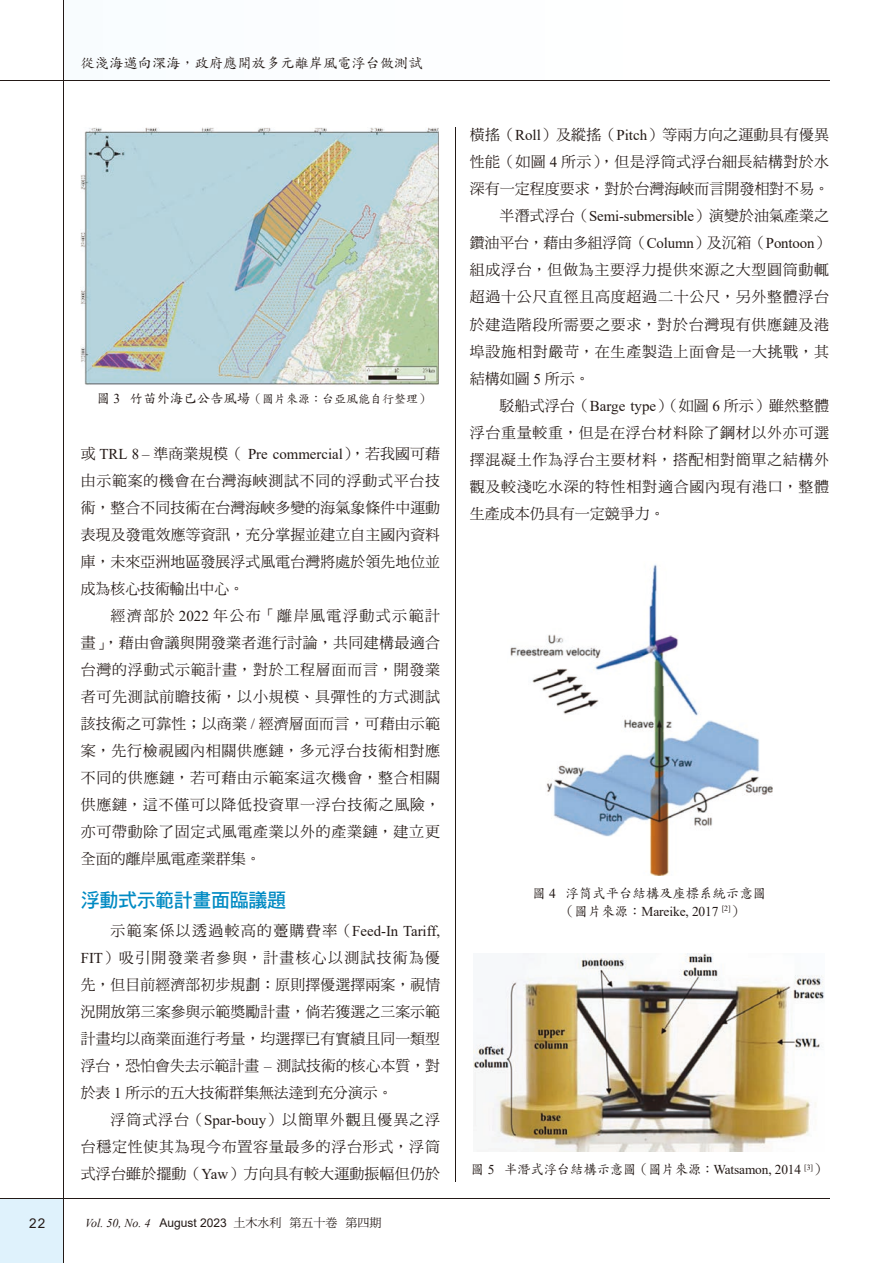
<style>
.page{position:relative;width:893px;height:1263px;background:#fff}
.page>*{position:absolute;margin:0;border:0;box-sizing:border-box;transform-origin:0 0}
.t1{font:19.5px "DF Hei Std W7";letter-spacing:-.025em;color:#008ac3}
.t2{font:15px/27px "DF Ming Std W5";letter-spacing:.01em;color:#231916;text-align:justify}
.t3{font:15px "Times New Roman";letter-spacing:-.005em;color:#231916}
.t4{font:14.25px "DF Kai Shu Std W5";color:#231916}
.t5{font:13.5px "DF Kai Shu Std W5";letter-spacing:-.01em;color:#231916}
.t6{font:13.5px "Times New Roman";letter-spacing:-.01em;color:#231916}
.t7{font:13.5px "Arial";color:#231916}
.t8{font:italic 12px "Times New Roman";color:#231916}
.t9{font:12px "DF Kai Shu Std W5";color:#231916}
.s1{font-size:13.5px}
.s2{font-family:"Times New Roman";font-size:13.5px}
.s3{font-family:"DF Ming Std W5"}
.s4{font-family:"Times New Roman"}
.s5{font-family:"Arial";font-style:normal}
.s6{font-family:"DF Ming Std W5";font-style:normal}
.s7{font-family:"DF Kai Shu Std W5"}
</style>
<div class="page">
<div style="left:0;top:1199px;width:64px;height:64px;background:#dff2fc"></div>
<img style="left:473px;top:954px;width:352px;height:198px">
<img style="left:510px;top:564px;width:263px;height:312px">
<img style="left:81px;top:128px;width:358px;height:257px">
<hr style="left:0;top:81px;width:829px;height:1px;background:#231916">
<hr style="left:64px;top:0;width:1px;height:1263px;background:#231916">
<hr style="left:455px;top:128px;width:1px;height:1054px;background:#231916">
<hr style="left:0;top:1199px;width:829px;height:1px;background:#231916">
<p class="t7" style="left:29px;top:1214px;width:18px">22</p>
<p class="t4" style="left:81px;top:55px;width:344px">從淺海邁向深海，政府應開放多元離岸風電浮台做測試</p>
<p class="t9" style="left:97px;top:392px;width:335px"><span class="s1">圖</span> <span class="s2">3</span> <span class="s1">竹苗外海已公告風場</span>（圖片來源：台亞風能自行整理）</p>
<p class="t3" style="left:81px;top:443px;width:361px"><span class="s3">或</span> TRL 8 – <span class="s3">準商業規模（</span> Pre commercial<span class="s3">），若我國可藉</span></p>
<p class="t2" style="left:81px;top:466px;width:361px">由示範案的機會在台灣海峽測試不同的浮動式平台技術，整合不同技術在台灣海峽多變的海氣象條件中運動表現及發電效應等資訊，充分掌握並建立自主國內資料庫，未來亞洲地區發展浮式風電台灣將處於領先地位並成為核心技術輸出中心。</p>
<p class="t2" style="left:81px;top:601px;width:361px;text-indent:30px">經濟部於 <span class="s4">2022</span> 年公布「離岸風電浮動式示範計畫」，藉由會議與開發業者進行討論，共同建構最適合台灣的浮動式示範計畫，對於工程層面而言，開發業者可先測試前瞻技術，以小規模、具彈性的方式測試該技術之可靠性；以商業 <span class="s4">/</span> 經濟層面而言，可藉由示範案，先行檢視國內相關供應鏈，多元浮台技術相對應不同的供應鏈，若可藉由示範案這次機會，整合相關供應鏈，這不僅可以降低投資單一浮台技術之風險，亦可帶動除了固定式風電產業以外的產業鏈，建立更全面的離岸風電產業群集。</p>
<h1 class="t1" style="left:81px;top:890px;width:207px">浮動式示範計畫面臨議題</h1>
<p class="t2" style="left:81px;top:917px;width:361px;text-indent:30px">示範案係以透過較高的躉購費率（<span class="s4">Feed-In Tariff, FIT</span>）吸引開發業者參與，計畫核心以測試技術為優先，但目前經濟部初步規劃：原則擇優選擇兩案，視情況開放第三案參與示範獎勵計畫，倘若獲選之三案示範計畫均以商業面進行考量，均選擇已有實績且同一類型浮台，恐怕會失去示範計畫 <span class="s4">–</span> 測試技術的核心本質，對於表 <span class="s4">1</span> 所示的五大技術群集無法達到充分演示。</p>
<p class="t2" style="left:81px;top:1106px;width:361px;text-indent:30px">浮筒式浮台（<span class="s4">Spar-bouy</span>）以簡單外觀且優異之浮台穩定性使其為現今布置容量最多的浮台形式，浮筒式浮台雖於擺動（<span class="s4">Yaw</span>）方向具有較大運動振幅但仍於</p>
<p class="t8" style="left:85px;top:1215px;width:298px">Vol. 50, No. 4 <span class="s5">August 2023</span> <span class="s6">土木水利 第五十卷 第四期</span></p>
<p class="t2" style="left:470px;top:121px;width:361px">橫搖（<span class="s4">Roll</span>）及縱搖（<span class="s4">Pitch</span>）等兩方向之運動具有優異性能（如圖 <span class="s4">4</span> 所示），但是浮筒式浮台細長結構對於水深有一定程度要求，對於台灣海峽而言開發相對不易。</p>
<p class="t3" style="left:500px;top:206px;width:331px"><span class="s3">半潛式浮台（</span>Semi-submersible<span class="s3">）演變於油氣產業之</span></p>
<p class="t2" style="left:470px;top:229px;width:361px">鑽油平台，藉由多組浮筒（<span class="s4">Column</span>）及沉箱（<span class="s4">Pontoon</span>）組成浮台，但做為主要浮力提供來源之大型圓筒動輒超過十公尺直徑且高度超過二十公尺，另外整體浮台於建造階段所需要之要求，對於台灣現有供應鏈及港埠設施相對嚴苛，在生產製造上面會是一大挑戰，其結構如圖 <span class="s4">5</span> 所示。</p>
<p class="t2" style="left:470px;top:391px;width:361px;text-indent:30px">駁船式浮台（<span class="s4">Barge type</span>）（如圖 <span class="s4">6</span> 所示）雖然整體浮台重量較重，但是在浮台材料除了鋼材以外亦可選擇混凝土作為浮台主要材料，搭配相對簡單之結構外觀及較淺吃水深的特性相對適合國內現有港口，整體生產成本仍具有一定競爭力。</p>
<p class="t5" style="left:532px;top:886px;width:235px">圖 <span class="s4">4</span> 浮筒式平台結構及座標系統示意圖</p>
<p class="t6" style="left:561px;top:902px;width:184px"><span class="s7">（圖片來源：</span>Mareike, 2017 <sup>[2]</sup><span class="s7">）</span></p>
<p class="t5" style="left:471px;top:1162px;width:357px">圖 <span class="s4">5</span> 半潛式浮台結構示意圖（圖片來源：<span class="s4">Watsamon, 2014</span> <sup>[3]</sup>）</p>
</div>
